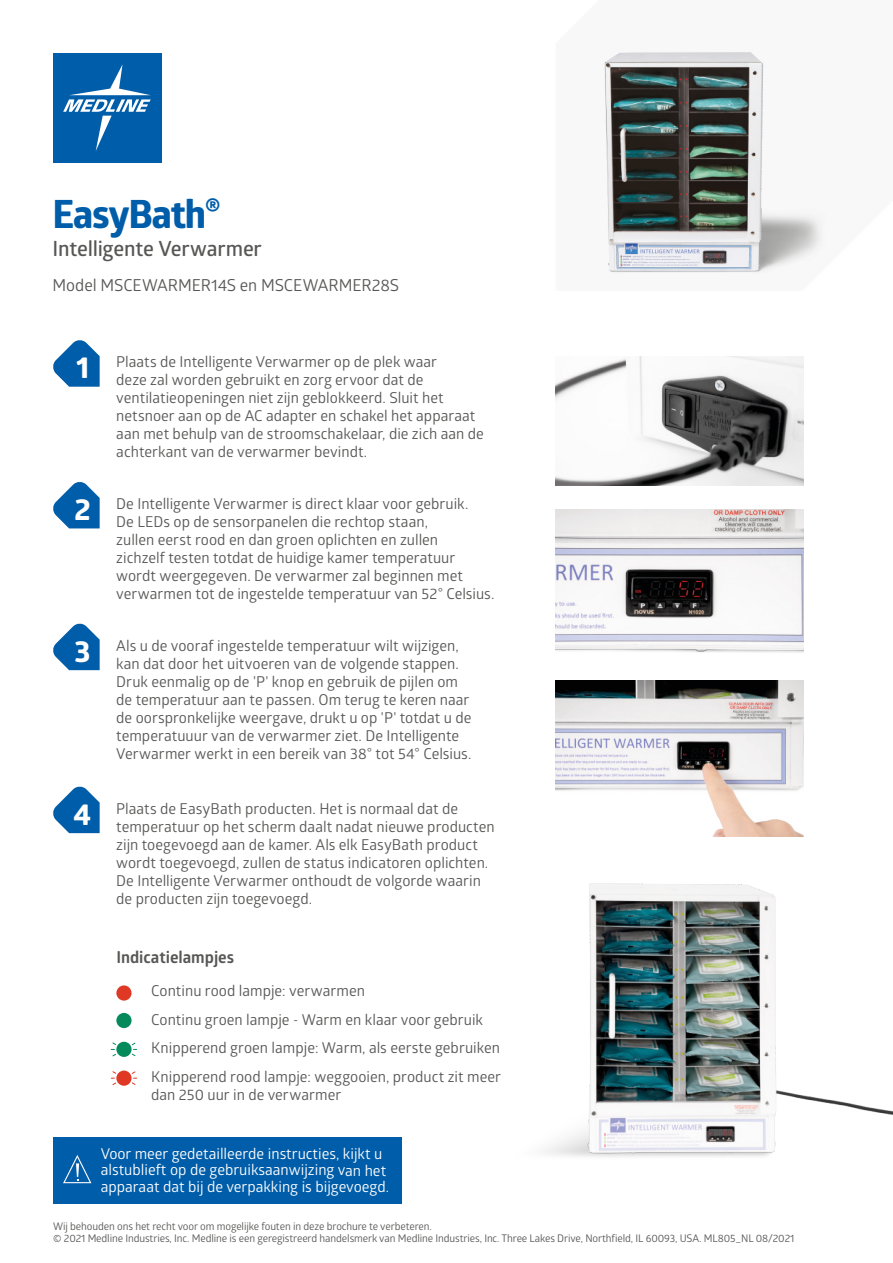
<style>
.page{position:relative;width:893px;height:1263px;background:#fff}
.page>*{position:absolute;margin:0;border:0;box-sizing:border-box;transform-origin:0 0}
.t1{font:700 39px "Globerx";letter-spacing:-.03em;color:#005da9}
.t2{font:700 30px "Globerx";color:#fff}
.t3{font:600 21px "Glober";letter-spacing:-.01em;color:#575756}
.t4{font:16.5px "Glober";letter-spacing:-.005em;color:#575756}
.t5{font:700 16.5px "Glober";letter-spacing:-.005em;color:#575756}
.t6{font:15px/18px "Glober";color:#575756}
.t7{font:15px/16.5px "Glober";color:#fff}
.t8{font:10.5px/12px "Glober";letter-spacing:-.01em;color:#575756}
</style>
<div class="page">
<div style="left:53px;top:53px;width:108px;height:110px;background:#005da9"></div>
<svg style="left:63px;top:64px;width:88px;height:87px"></svg>
<img style="left:604px;top:52px;width:219px;height:221px">
<svg style="left:53px;top:340px;width:47px;height:47px"></svg>
<svg style="left:53px;top:482px;width:47px;height:46px"></svg>
<svg style="left:53px;top:623px;width:47px;height:47px"></svg>
<svg style="left:53px;top:786px;width:47px;height:47px"></svg>
<div style="left:116px;top:985px;width:16px;height:15px;background:#df3824;border-radius:50%"></div>
<div style="left:116px;top:1013px;width:16px;height:15px;background:#048a5b;border-radius:50%"></div>
<div style="left:116px;top:1070px;width:16px;height:16px;background:#df3824;border-radius:50%"></div>
<svg style="left:111px;top:1071px;width:5px;height:14px"></svg>
<svg style="left:132px;top:1071px;width:5px;height:14px"></svg>
<div style="left:116px;top:1042px;width:16px;height:15px;background:#048a5b;border-radius:50%"></div>
<svg style="left:111px;top:1042px;width:5px;height:15px"></svg>
<svg style="left:132px;top:1042px;width:5px;height:14px"></svg>
<div style="left:53px;top:1138px;width:349px;height:66px;background:#005da9"></div>
<svg style="left:63px;top:1155px;width:28px;height:28px"></svg>
<img style="left:556px;top:357px;width:247px;height:129px">
<img style="left:556px;top:510px;width:247px;height:143px">
<img style="left:556px;top:680px;width:247px;height:157px">
<img style="left:544px;top:883px;width:349px;height:274px">
<h1 class="t1" style="left:52px;top:186px;width:170px">EasyBath<sup>®</sup></h1>
<h3 class="t3" style="left:52px;top:234px;width:211px">Intelligente Verwarmer</h3>
<p class="t4" style="left:52px;top:273px;width:348px">Model MSCEWARMER14S en MSCEWARMER28S</p>
<h2 class="t2" style="left:77px;top:346px;width:14px">1</h2>
<p class="t6" style="left:116px;top:352px;width:369px">Plaats de Intelligente Verwarmer op de plek waar<br>deze zal worden gebruikt en zorg ervoor dat de ventilatieopeningen niet zijn geblokkeerd. Sluit het netsnoer aan op de AC adapter en schakel het apparaat aan met behulp van de stroomschakelaar, die zich aan de achterkant van de verwarmer bevindt.</p>
<h2 class="t2" style="left:74px;top:488px;width:18px">2</h2>
<h2 class="t2" style="left:74px;top:629px;width:17px">3</h2>
<p class="t6" style="left:116px;top:494px;width:380px">De Intelligente Verwarmer is direct klaar voor gebruik.<br>De LEDs op de sensorpanelen die rechtop staan,<br>zullen eerst rood en dan groen oplichten en zullen<br>zichzelf testen totdat de huidige kamer temperatuur wordt weergegeven. De verwarmer zal beginnen met verwarmen tot de ingestelde temperatuur van 52° Celsius.</p>
<p class="t6" style="left:116px;top:636px;width:357px">Als u de vooraf ingestelde temperatuur wilt wijzigen, kan dat door het uitvoeren van de volgende stappen.<br>Druk eenmalig op de 'P' knop en gebruik de pijlen om de temperatuur aan te passen. Om terug te keren naar de oorspronkelijke weergave, drukt u op 'P' totdat u de temperatuuur van de verwarmer ziet. De Intelligente Verwarmer werkt in een bereik van 38° tot 54° Celsius.</p>
<h2 class="t2" style="left:73px;top:792px;width:19px">4</h2>
<p class="t6" style="left:116px;top:799px;width:380px">Plaats de EasyBath producten. Het is normaal dat de temperatuur op het scherm daalt nadat nieuwe producten zijn toegevoegd aan de kamer. Als elk EasyBath product wordt toegevoegd, zullen de status indicatoren oplichten.<br>De Intelligente Verwarmer onthoudt de volgorde waarin de producten zijn toegevoegd.</p>
<p class="t5" style="left:116px;top:945px;width:119px">Indicatielampjes</p>
<p class="t6" style="left:151px;top:976px;width:351px;line-height:28.5px">Continu rood lampje: verwarmen<br>Continu groen lampje - Warm en klaar voor gebruik Knipperend groen lampje: Warm, als eerste gebruiken Knipperend rood lampje: weggooien, product zit meer</p>
<p class="t6" style="left:151px;top:1085px;width:192px">dan 250 uur in de verwarmer</p>
<p class="t7" style="left:101px;top:1144px;width:290px">Voor meer gedetailleerde instructies, kijkt u alstublieft op de gebruiksaanwijzing van het apparaat dat bij de verpakking is bijgevoegd.</p>
<p class="t8" style="left:53px;top:1220px;width:743px">Wij behouden ons het recht voor om mogelijke fouten in deze brochure te verbeteren.<br>© 2021 Medline Industries, Inc. Medline is een geregistreerd handelsmerk van Medline Industries, Inc. Three Lakes Drive, Northfield, IL 60093, USA. ML805_NL 08/2021</p>
</div>
